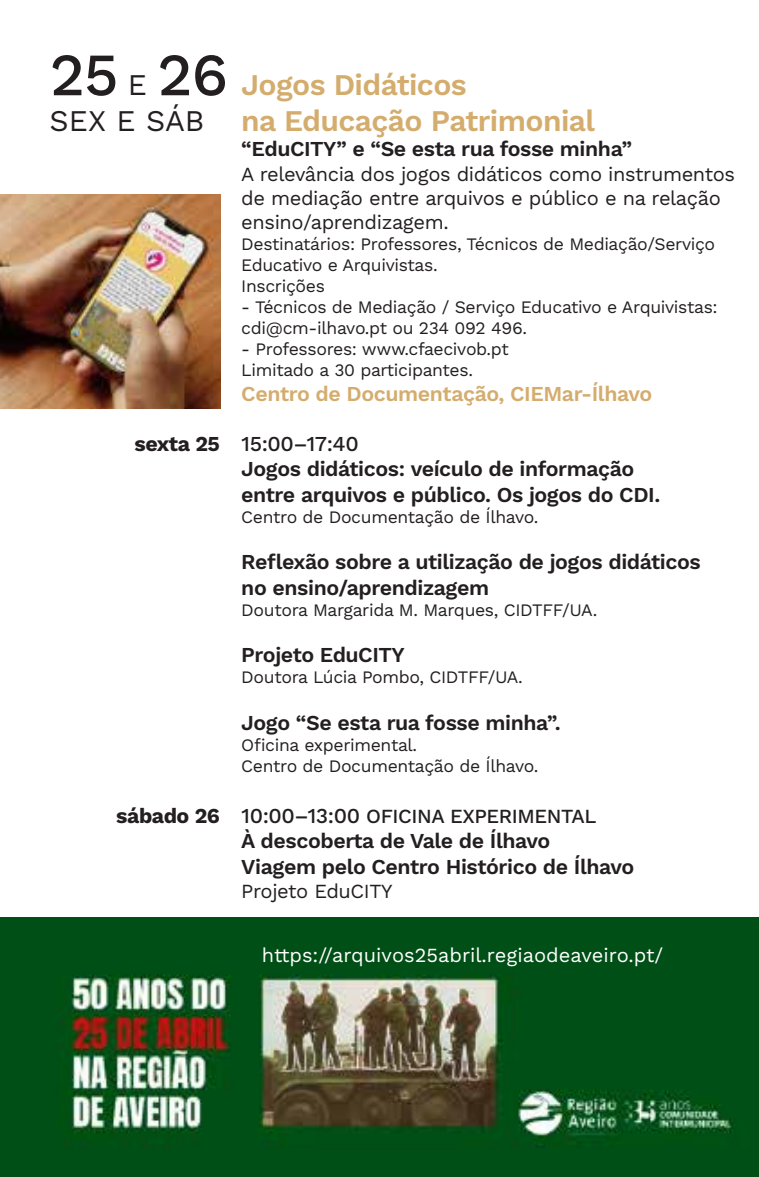
<style>
.page{position:relative;width:759px;height:1177px;background:#fff}
.page>*{position:absolute;margin:0;border:0;box-sizing:border-box;transform-origin:0 0}
.t1{font:500 60px "Work Sans";color:#231f20}
.t2{font:600 30px/36px "Work Sans";letter-spacing:-.02em;color:#d4ad6e}
.t3{font:30px "Work Sans";color:#231f20}
.t4{font:600 21.25px/25.5px "Work Sans";letter-spacing:-.02em;color:#231f20}
.t5{font:600 21.25px "Work Sans";letter-spacing:-.02em;color:#d4ad6e}
.t6{font:700 21.25px "Work Sans";letter-spacing:-.02em;color:#231f20}
.t7{font:500 21.25px "Work Sans";letter-spacing:-.02em;color:#231f20}
.t8{font:20px/24px "Work Sans";letter-spacing:-.02em;color:#231f20}
.t9{font:20px "Work Sans";color:#fff}
.t10{font:500 20px "Work Sans";letter-spacing:-.02em;color:#231f20}
.t11{font:17.5px/21px "Work Sans";letter-spacing:-.02em;color:#231f20}
.s1{font-weight:400;font-size:30px}
.s2{font-size:21.25px}
</style>
<div class="page">
<img style="left:0;top:195px;width:220px;height:214px">
<img style="left:0;top:917px;width:758px;height:259px">
<h1 class="t1" style="left:50px;top:40px;width:180px">25 <span class="s1">E</span> 26</h1>
<h2 class="t3" style="left:50px;top:103px;width:156px">SEX E SÁB</h2>
<p class="t6" style="left:135px;top:431px;width:87px">sexta 25</p>
<p class="t6" style="left:116px;top:803px;width:105px">sábado 26</p>
<h2 class="t2" style="left:241px;top:68px;width:355px">Jogos Didáticos<br>na Educação Patrimonial</h2>
<p class="t4" style="left:241px;top:137px;width:392px">“EduCITY” e “Se esta rua fosse minha”</p>
<p class="t8" style="left:241px;top:162px;width:495px">A relevância dos jogos didáticos como instrumentos de mediação entre arquivos e público e na relação ensino/aprendizagem.</p>
<p class="t11" style="left:241px;top:234px;width:475px">Destinatários: Professores, Técnicos de Mediação/Serviço<br>Educativo e Arquivistas.<br>Inscrições</p>
<p class="t11" style="left:241px;top:297px;width:477px">- Técnicos de Mediação / Serviço Educativo e Arquivistas: cdi@cm-ilhavo.pt ou 234 092 496.</p>
<p class="t11" style="left:241px;top:339px;width:269px">- Professores: www.cfaecivob.pt<br>Limitado a 30 participantes.</p>
<p class="t5" style="left:241px;top:381px;width:412px">Centro de Documentação, CIEMar-Ílhavo</p>
<p class="t7" style="left:241px;top:431px;width:119px">15:00–17:40</p>
<p class="t4" style="left:241px;top:457px;width:420px">Jogos didáticos: veículo de informação entre arquivos e público. Os jogos do CDI.</p>
<p class="t11" style="left:241px;top:507px;width:298px">Centro de Documentação de Ílhavo.</p>
<p class="t4" style="left:241px;top:550px;width:461px">Reflexão sobre a utilização de jogos didáticos no ensino/aprendizagem</p>
<p class="t11" style="left:241px;top:600px;width:357px">Doutora Margarida M. Marques, CIDTFF/UA.</p>
<p class="t4" style="left:241px;top:643px;width:165px">Projeto EduCITY</p>
<p class="t11" style="left:241px;top:667px;width:283px">Doutora Lúcia Pombo, CIDTFF/UA.</p>
<p class="t4" style="left:241px;top:710px;width:321px">Jogo “Se esta rua fosse minha”.</p>
<p class="t11" style="left:241px;top:735px;width:298px">Oficina experimental.<br>Centro de Documentação de Ílhavo.</p>
<p class="t10" style="left:241px;top:804px;width:356px"><span class="s2">10:00–13:00</span> OFICINA EXPERIMENTAL</p>
<p class="t4" style="left:241px;top:829px;width:394px">À descoberta de Vale de Ílhavo<br>Viagem pelo Centro Histórico de Ílhavo</p>
<p class="t8" style="left:241px;top:879px;width:153px">Projeto EduCITY</p>
<p class="t9" style="left:261px;top:943px;width:403px">https://arquivos25abril.regiaodeaveiro.pt/</p>
</div>
